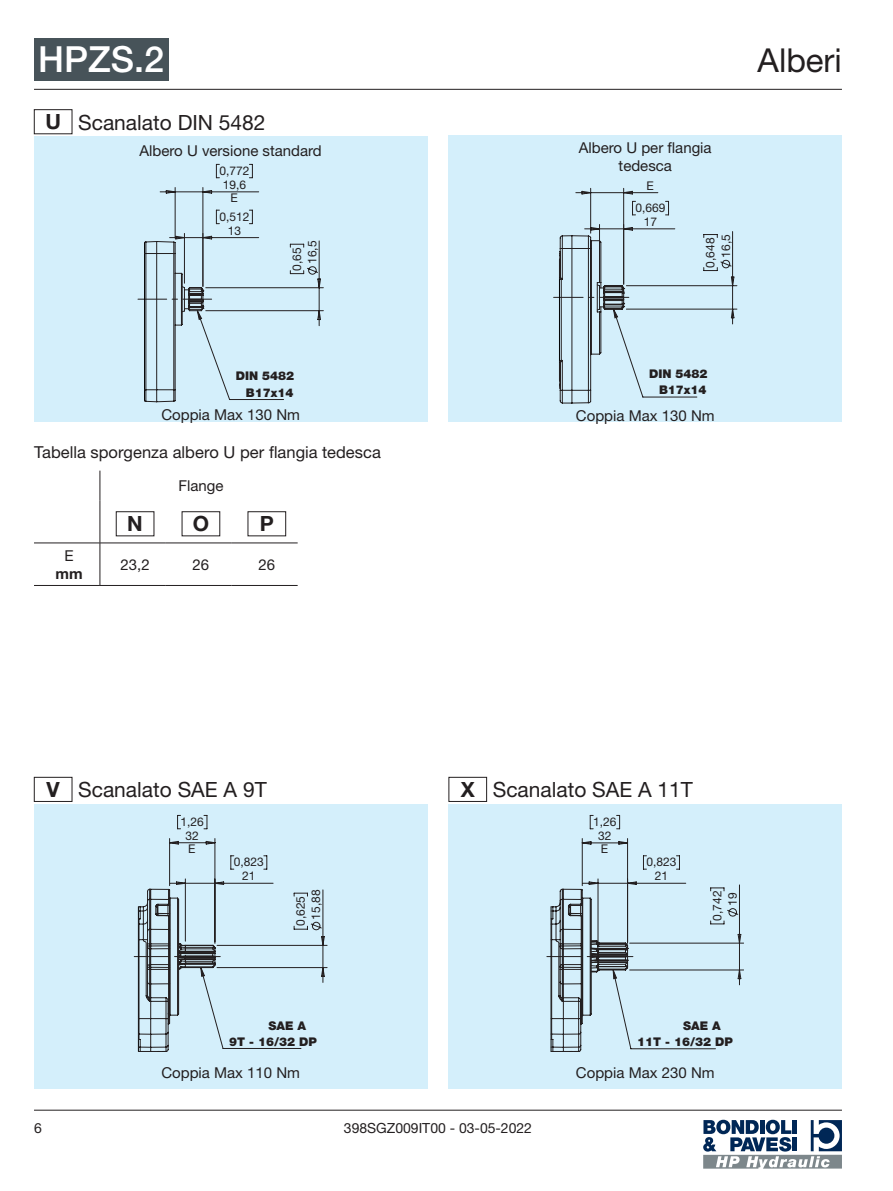
<style>
.page{position:relative;width:893px;height:1191px;background:#fff}
.page>*{position:absolute;margin:0;border:0;box-sizing:border-box;transform-origin:0 0}
.t1{font:500 36px "Helvetica Neue LT Std";color:#fff}
.t2{font:33px "Helvetica Neue LT Std";color:#231f20}
.t3{font:21px "Helvetica Neue LT Std";color:#231f20}
.t4{font:700 21px "Helvetica Neue LT Std";color:#231f20}
.t5{font:16.5px "Helvetica Neue LT Std";letter-spacing:.005em;color:#231f20}
.t6{font:15px/18px "Helvetica Neue LT Std";color:#231f20;text-align:center}
.t7{font:700 15px "Helvetica Neue LT Std";color:#231f20}
.t8{font:13.95px "Helvetica Neue LT Std";color:#231f20}
.t9{font:12px/13.6px "Helvetica Neue LT Std";color:#231f20;text-align:center}
.t10{font:900 12px/16.2px "Helvetica Neue LT Std";color:#231f20;text-align:right}
.s1{font-weight:700}
</style>
<div class="page">
<hr style="left:34px;top:89px;width:808px;height:1px;background:#231f20">
<hr style="left:34px;top:1109px;width:808px;height:1px;background:#231f20">
<svg style="left:703px;top:1119px;width:139px;height:49px"></svg>
<div style="left:34px;top:38px;width:135px;height:43px;background:#475359"></div>
<div style="left:34px;top:109px;width:38px;height:25px;border:1px solid #231f20"></div>
<div style="left:34px;top:136px;width:393px;height:285px;background:#d4effb"></div>
<svg style="left:138px;top:164px;width:186px;height:238px"></svg>
<div style="left:449px;top:135px;width:393px;height:286px;background:#d4effb"></div>
<svg style="left:554px;top:188px;width:183px;height:215px"></svg>
<hr style="left:100px;top:500px;width:1px;height:43px;background:#231f20">
<hr style="left:100px;top:543px;width:1px;height:42px;background:#231f20">
<hr style="left:34px;top:542px;width:66px;height:1px;background:#231f20">
<hr style="left:100px;top:542px;width:66px;height:1px;background:#231f20">
<hr style="left:166px;top:542px;width:66px;height:1px;background:#231f20">
<hr style="left:232px;top:542px;width:66px;height:1px;background:#231f20">
<hr style="left:34px;top:585px;width:66px;height:1px;background:#231f20">
<hr style="left:100px;top:585px;width:66px;height:1px;background:#231f20">
<hr style="left:166px;top:585px;width:66px;height:1px;background:#231f20">
<hr style="left:232px;top:585px;width:66px;height:1px;background:#231f20">
<hr style="left:100px;top:470px;width:1px;height:30px;background:#231f20">
<div style="left:116px;top:511px;width:38px;height:25px;border:1px solid #231f20"></div>
<div style="left:182px;top:511px;width:38px;height:25px;border:1px solid #231f20"></div>
<div style="left:248px;top:511px;width:38px;height:25px;border:1px solid #231f20"></div>
<div style="left:34px;top:777px;width:38px;height:24px;border:1px solid #231f20"></div>
<div style="left:34px;top:804px;width:393px;height:285px;background:#d4effb"></div>
<svg style="left:134px;top:815px;width:193px;height:237px"></svg>
<div style="left:449px;top:777px;width:38px;height:24px;border:1px solid #231f20"></div>
<div style="left:449px;top:804px;width:393px;height:285px;background:#d4effb"></div>
<svg style="left:547px;top:815px;width:197px;height:237px"></svg>
<h1 class="t1" style="left:38px;top:38px;width:128px">HPZS.2</h1>
<h2 class="t2" style="left:758px;top:41px;width:86px">Alberi</h2>
<h3 class="t3" style="left:45px;top:110px;width:222px"><span class="s1">U</span> Scanalato DIN 5482</h3>
<p class="t6" style="left:140px;top:141px;width:184px">Albero U versione standard</p>
<p class="t9" style="left:219px;top:164px;width:31px">0,772<br>19,6<br>E</p>
<p class="t9" style="left:219px;top:209px;width:31px">0,512<br>13</p>
<p class="t9" style="left:289px;top:270px;width:31px;line-height:15.5px;rotate:-90deg">0,65<br>16,5</p>
<p class="t10" style="left:236px;top:368px;width:60px">DIN 5482<br>B17x14</p>
<p class="t6" style="left:161px;top:405px;width:140px">Coppia Max 130 Nm</p>
<p class="t5" style="left:34px;top:442px;width:349px">Tabella sporgenza albero U per flangia tedesca</p>
<p class="t6" style="left:178px;top:476px;width:46px">Flange</p>
<h3 class="t4" style="left:127px;top:511px;width:17px">N</h3>
<h3 class="t4" style="left:193px;top:511px;width:18px">O</h3>
<h3 class="t4" style="left:260px;top:511px;width:16px">P</h3>
<p class="t6" style="left:64px;top:546px;width:11px">E</p>
<p class="t7" style="left:55px;top:564px;width:29px">mm</p>
<p class="t6" style="left:121px;top:555px;width:31px">23,2</p>
<p class="t6" style="left:193px;top:555px;width:18px">26</p>
<p class="t6" style="left:258px;top:555px;width:18px">26</p>
<p class="t6" style="left:579px;top:139px;width:134px">Albero U per flangia tedesca</p>
<p class="t9" style="left:636px;top:201px;width:31px">0,669<br>17</p>
<p class="t9" style="left:647px;top:179px;width:9px">E</p>
<p class="t9" style="left:702px;top:267px;width:35px;line-height:15.5px;text-align:right;rotate:-90deg">0,648<br>16,5</p>
<p class="t10" style="left:649px;top:365px;width:60px">DIN 5482<br>B17x14</p>
<p class="t6" style="left:576px;top:407px;width:140px">Coppia Max 130 Nm</p>
<h3 class="t3" style="left:47px;top:777px;width:222px"><span class="s1">V</span> Scanalato SAE A 9T</h3>
<p class="t9" style="left:181px;top:814px;width:25px">1,26<br>32<br>E</p>
<p class="t9" style="left:234px;top:855px;width:31px">0,823<br>21</p>
<p class="t9" style="left:293px;top:926px;width:38px;line-height:15.5px;rotate:-90deg">0,625<br>15,88</p>
<p class="t10" style="left:229px;top:1017px;width:89px;text-align:left;text-indent:39px">SAE A<br>9T - 16/32 DP</p>
<p class="t6" style="left:161px;top:1063px;width:140px">Coppia Max 110 Nm</p>
<h3 class="t3" style="left:461px;top:777px;width:234px"><span class="s1">X</span> Scanalato SAE A 11T</h3>
<p class="t9" style="left:593px;top:814px;width:25px">1,26<br>32<br>E</p>
<p class="t9" style="left:647px;top:855px;width:31px">0,823<br>21</p>
<p class="t9" style="left:709px;top:920px;width:31px;line-height:15.5px;text-align:right;rotate:-90deg">0,742<br>19</p>
<p class="t10" style="left:637px;top:1017px;width:97px;text-align:left;text-indent:46px">SAE A<br>11T - 16/32 DP</p>
<p class="t6" style="left:576px;top:1063px;width:140px">Coppia Max 230 Nm</p>
<p class="t8" style="left:34px;top:1119px;width:9px">6</p>
<p class="t8" style="left:344px;top:1119px;width:190px">398SGZ009IT00 - 03-05-2022</p>
</div>
